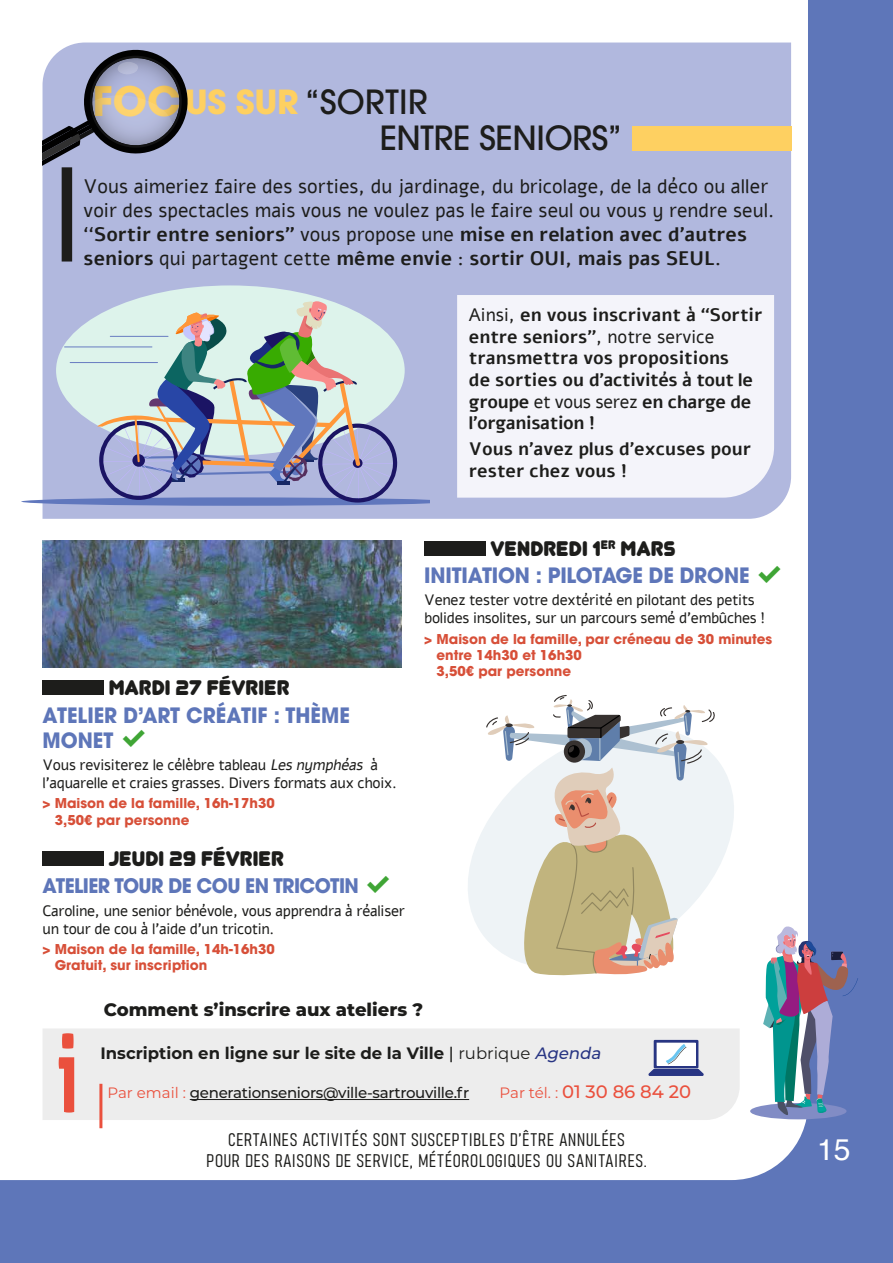
<style>
.page{position:relative;width:893px;height:1263px;background:#5e76b9}
.page>*{position:absolute;margin:0;border:0;box-sizing:border-box;transform-origin:0 0}
.t1{font:500 33.15px/36.2px "ITC Avant Garde Pro";letter-spacing:-.01em;color:#1d1d1b}
.t2{font:30px "Helvetica";color:#fff}
.t3{font:700 21px/25.2px "ITC Avant Garde Pro";letter-spacing:-.01em;color:#5e76b9;scale:.95 1}
.t4{font:21px "Junegull";color:#1d1d1b}
.t5{font:700 19.95px "ITC Avant Garde Pro";letter-spacing:-.03em;color:#5e76b9;scale:.95 1}
.t6{font:19.5px/24px "Alef";color:#1d1d1b}
.t7{font:700 18px/21.6px "Alef";color:#1d1d1b}
.t8{font:18px/21.6px "Bahnschrift";letter-spacing:.05em;color:#1d1d1b;text-align:center}
.t9{font:800 18px "Montserrat";color:#1d1d1b}
.t10{font:500 18px "Montserrat";color:#ea503d}
.t11{font:700 16.5px "Montserrat";color:#1d1d1b}
.t12{font:15px/18px "Alef";letter-spacing:-.02em;color:#1d1d1b}
.t13{font:500 15px "Montserrat";letter-spacing:-.02em;color:#1d1d1b}
.t14{font:700 13.5px/16.2px "ITC Avant Garde Pro";color:#d74f38}
.s1{font-weight:700;font-size:40.35px;color:#fed061}
.s2{font-weight:700;font-size:33px;color:#fed061}
.s3{font-weight:700}
.s4{font-weight:400}
.s5{color:#3fa535}
.s6{font-style:italic}
.s7{font-weight:500}
.s8{font-weight:500;font-style:italic;color:#283583}
.s9{font-weight:400;color:#ea503d}
.s10{font-weight:400;font-size:15px}
</style>
<div class="page">
<div style="left:0;top:0;width:808px;height:1180px;background:#fff"></div>
<div style="left:750px;top:1103px;width:96px;height:16px;background:#818cc5;border-radius:50%"></div>
<svg style="left:763px;top:925px;width:95px;height:191px"></svg>
<div style="left:43px;top:43px;width:748px;height:476px;background:#b1b8de"></div>
<div style="left:457px;top:295px;width:317px;height:203px;background:#f4f4fa"></div>
<svg style="left:43px;top:43px;width:152px;height:131px;background:#9196b3"></svg>
<div style="left:632px;top:126px;width:159px;height:24px;background:#fed061"></div>
<div style="left:62px;top:167px;width:10px;height:94px;background:#1d1d1b"></div>
<div style="left:56px;top:285px;width:349px;height:170px;background:#ddf3eb;border-radius:50%"></div>
<svg style="left:21px;top:301px;width:409px;height:205px"></svg>
<div style="left:43px;top:1028px;width:697px;height:92px;background:#ededed"></div>
<svg style="left:59px;top:1033px;width:15px;height:79px"></svg>
<svg style="left:648px;top:1040px;width:56px;height:36px;background:#a8b0cd"></svg>
<hr style="left:190px;top:1099px;width:279px;height:1px;background:#1d1d1b">
<hr style="left:99px;top:1084px;width:3px;height:44px;background:#ea503d">
<div style="left:43px;top:681px;width:61px;height:14px;background:#1d1d1b"></div>
<div style="left:43px;top:851px;width:61px;height:15px;background:#1d1d1b"></div>
<div style="left:424px;top:541px;width:62px;height:15px;background:#1d1d1b"></div>
<img style="left:43px;top:540px;width:358px;height:127px">
<svg style="left:449px;top:716px;width:304px;height:265px;background:#fcfdfd"></svg>
<svg style="left:485px;top:695px;width:230px;height:282px;background:#dcd6cb"></svg>
<h1 class="t1" style="left:380px;top:84px;width:244px;text-indent:-287px"><span class="s1">FOC</span><span class="s2">US SUR</span> ‘‘SORTIR<br>ENTRE SENIORS’’</h1>
<p class="t6" style="left:84px;top:174px;width:692px">Vous aimeriez faire des sorties, du jardinage, du bricolage, de la déco ou aller voir des spectacles mais vous ne voulez pas le faire seul ou vous y rendre seul. ‘‘<span class="s3">Sortir entre seniors’’</span> vous propose une <span class="s3">mise en relation avec d’autres seniors</span> qui partagent cette <span class="s3">même envie</span> : <span class="s3">sortir OUI, mais pas SEUL.</span></p>
<p class="t7" style="left:469px;top:304px;width:295px"><span class="s4">Ainsi,</span> en vous inscrivant à ‘‘Sortir entre seniors’’<span class="s4">, notre service </span>transmettra vos propositions<br>de sorties ou d’activités à tout le groupe <span class="s4">et vous serez</span> en charge de l’organisation !</p>
<p class="t7" style="left:469px;top:438px;width:284px">Vous n’avez plus d’excuses pour rester chez vous !</p>
<h3 class="t4" style="left:109px;top:675px;width:182px">MARDI 27 FÉVRIER</h3>
<h3 class="t3" style="left:43px;top:702px;width:325px">ATELIER D’ART CRÉATIF : THÈME<br>MONET <span class="s5">✔</span></h3>
<p class="t12" style="left:43px;top:756px;width:356px">Vous revisiterez le célèbre tableau <span class="s6">Lesnymphéas</span> à l’aquarelle et craies grasses. Divers formats aux choix.</p>
<p class="t14" style="left:55px;top:795px;width:221px;text-indent:-12px">&gt; Maison de la famille, 16h-17h30<br>3,50€ par personne</p>
<h3 class="t4" style="left:109px;top:846px;width:177px">JEUDI 29 FÉVRIER</h3>
<h3 class="t5" style="left:43px;top:873px;width:370px">ATELIER TOUR DE COU EN TRICOTIN <span class="s5">✔</span></h3>
<p class="t12" style="left:43px;top:901px;width:364px">Caroline, une senior bénévole, vous apprendra à réaliser un tour de cou à l’aide d’un tricotin.</p>
<p class="t14" style="left:55px;top:941px;width:221px;text-indent:-12px">&gt; Maison de la famille, 14h-16h30<br>Gratuit, sur inscription</p>
<h3 class="t4" style="left:490px;top:536px;width:187px">VENDREDI 1<sup>ER</sup> MARS</h3>
<h3 class="t3" style="left:424px;top:563px;width:380px">INITIATION : PILOTAGE DE DRONE <span class="s5">✔</span></h3>
<p class="t12" style="left:424px;top:591px;width:342px">Venez tester votre dextérité en pilotant des petits bolides insolites, sur un parcours semé d’embûches !</p>
<p class="t14" style="left:437px;top:631px;width:337px;text-indent:-12px">&gt; Maison de la famille, par créneau de 30 minutes entre 14h30 et 16h30<br>3,50€ par personne</p>
<p class="t9" style="left:104px;top:996px;width:321px">Comment s’inscrire aux ateliers ?</p>
<p class="t11" style="left:101px;top:1041px;width:505px">Inscription en ligne sur le site de la Ville <span class="s7">|</span> <span class="s4">rubrique</span> <span class="s8">Agenda</span></p>
<p class="t13" style="left:108px;top:1082px;width:363px"><span class="s9">Par email :</span> generationseniors@ville-sartrouville.fr</p>
<p class="t10" style="left:500px;top:1079px;width:193px"><span class="s10">Par tél. :</span> 01 30 86 84 20</p>
<p class="t8" style="left:206px;top:1127px;width:442px">CERTAINES ACTIVITÉS SONT SUSCEPTIBLES D’ÊTRE ANNULÉES<br>POUR DES RAISONS DE SERVICE, MÉTÉOROLOGIQUES OU SANITAIRES.</p>
<h2 class="t2" style="left:817px;top:1129px;width:35px">15</h2>
</div>
